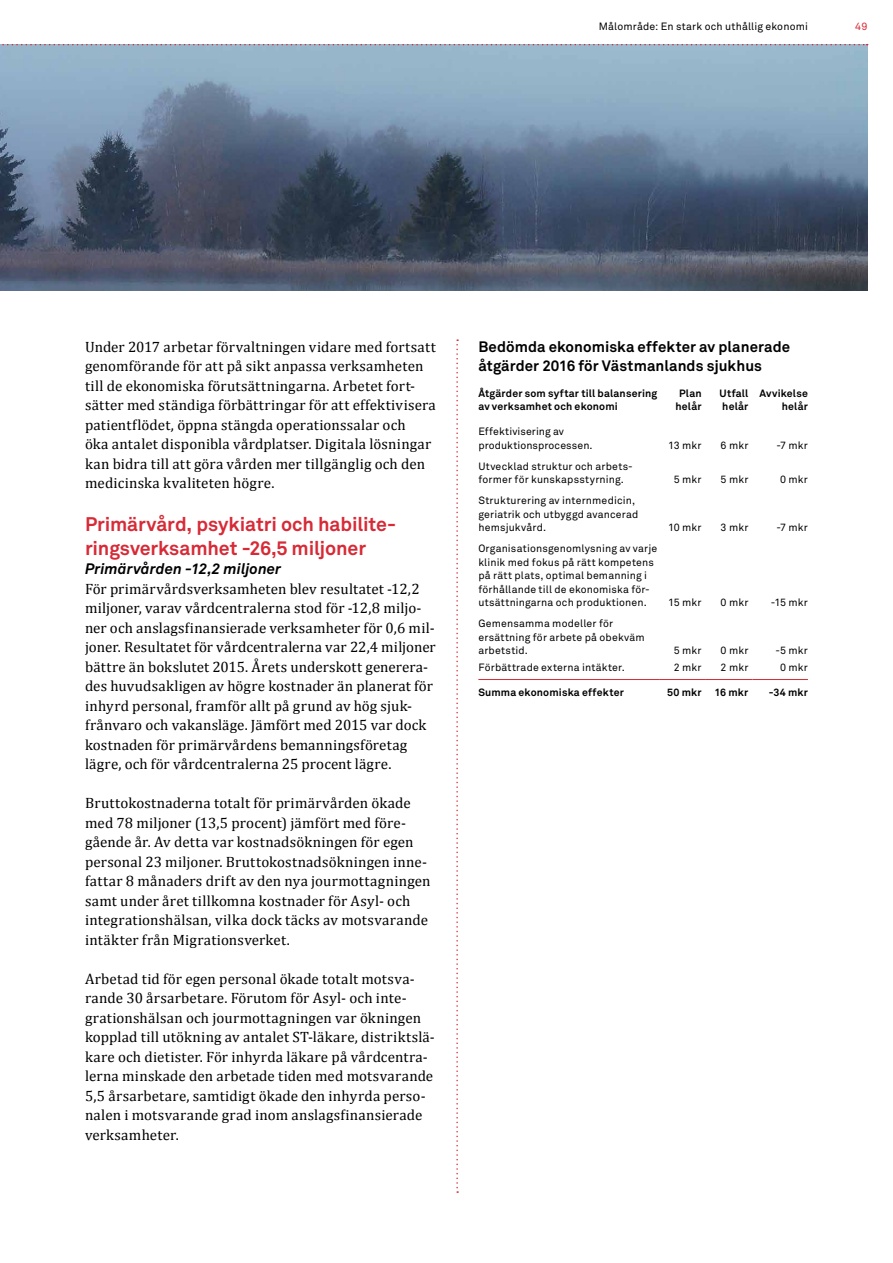
<style>
.page{position:relative;width:893px;height:1263px;background:#fff}
.page>*{position:absolute;margin:0;border:0;box-sizing:border-box;transform-origin:0 0}
.t1{font:700 19.5px/23.4px "Akkurat Std";letter-spacing:-.005em;color:#d72a37}
.t2{font:15px/19.5px "Cambria";letter-spacing:.015em;color:#000}
.t3{font:700 15px/19.5px "Akkurat Std";letter-spacing:.005em;color:#000}
.t4{font:italic 700 15px "Akkurat Std";color:#000}
.t5{font:10.5px/13.5px "Akkurat Std";letter-spacing:.015em;color:#000}
.t6{font:700 10.5px/13.5px "Akkurat Std";letter-spacing:.02em;color:#000}
.t7{font:10.5px "Akkurat Std";color:#d72a37}
</style>
<div class="page">
<img style="left:0;top:45px;width:867px;height:246px">
<hr style="left:478px;top:679px;width:181px;height:1px;background:#d72a37">
<hr style="left:659px;top:679px;width:47px;height:1px;background:#d72a37">
<hr style="left:706px;top:679px;width:47px;height:1px;background:#d72a37">
<hr style="left:753px;top:679px;width:55px;height:1px;background:#d72a37">
<svg style="left:456px;top:339px;width:2px;height:854px"></svg>
<svg style="left:0;top:44px;width:868px;height:1px"></svg>
<p class="t5" style="left:599px;top:20px;width:211px">Målområde: En stark och uthållig ekonomi</p>
<p class="t7" style="left:855px;top:21px;width:14px">49</p>
<p class="t2" style="left:85px;top:337px;width:352px">Under 2017 arbetar förvaltningen vidare med fortsatt genomförande för att på sikt anpassa verksamheten till de ekonomiska förutsättningarna. Arbetet fort&shy;sätter med ständiga förbättringar för att effektivisera patientflödet, öppna stängda operationssalar och<br>öka antalet disponibla vårdplatser. Digitala lösningar kan bidra till att göra vården mer tillgänglig och den medicinska kvaliteten högre.</p>
<h1 class="t1" style="left:85px;top:512px;width:313px">Primärvård, psykiatri och habilite&shy;ringsverksamhet -26,5 miljoner</h1>
<p class="t4" style="left:85px;top:560px;width:198px">Primärvården -12,2 miljoner</p>
<p class="t2" style="left:85px;top:579px;width:352px">För primärvårdsverksamheten blev resultatet -12,2 miljoner, varav vårdcentralerna stod för -12,8 miljo&shy;ner och anslagsfinansierade verksamheter för 0,6 mil&shy;joner. Resultatet för vårdcentralerna var 22,4 miljoner bättre än bokslutet 2015. Årets underskott generera&shy;des huvudsakligen av högre kostnader än planerat för inhyrd personal, framför allt på grund av hög sjuk&shy;frånvaro och vakansläge. Jämfört med 2015 var dock kostnaden för primärvårdens bemanningsföretag lägre, och för vårdcentralerna 25 procent lägre.</p>
<p class="t2" style="left:85px;top:793px;width:347px">Bruttokostnaderna totalt för primärvården ökade med 78 miljoner (13,5 procent) jämfört med före&shy;gående år. Av detta var kostnadsökningen för egen personal 23 miljoner. Bruttokostnadsökningen inne&shy;fattar 8 månaders drift av den nya jourmottagningen samt under året tillkomna kostnader för Asyl- och integrationshälsan, vilka dock täcks av motsvarande intäkter från Migrationsverket.</p>
<p class="t2" style="left:85px;top:969px;width:351px">Arbetad tid för egen personal ökade totalt motsva&shy;rande 30 årsarbetare. Förutom för Asyl- och inte&shy;grationshälsan och jourmottagningen var ökningen kopplad till utökning av antalet ST-läkare, distriktslä&shy;kare och dietister. För inhyrda läkare på vårdcentra&shy;lerna minskade den arbetade tiden med motsvarande 5,5 årsarbetare, samtidigt ökade den inhyrda perso&shy;nalen i motsvarande grad inom anslagsfinansierade verksamheter.</p>
<p class="t3" style="left:478px;top:337px;width:313px">Bedömda ekonomiska effekter av planerade åtgärder 2016 för Västmanlands sjukhus</p>
<p class="t6" style="left:478px;top:386px;width:180px">Åtgärder som syftar till balansering av verksamhet och ekonomi</p>
<p class="t6" style="left:675px;top:386px;width:28px;text-align:center">Plan helår</p>
<p class="t6" style="left:720px;top:386px;width:30px">Utfall helår</p>
<p class="t6" style="left:759px;top:386px;width:50px;text-align:right">Avvikelse helår</p>
<p class="t5" style="left:478px;top:425px;width:116px">Effektivisering av produktionsprocessen.</p>
<p class="t5" style="left:668px;top:438px;width:35px">13 mkr</p>
<p class="t5" style="left:721px;top:438px;width:29px">6 mkr</p>
<p class="t5" style="left:776px;top:438px;width:33px">-7 mkr</p>
<p class="t5" style="left:478px;top:459px;width:154px">Utvecklad struktur och arbets&shy;former för kunskapsstyrning.</p>
<p class="t5" style="left:478px;top:494px;width:162px">Strukturering av internmedicin, geriatrik och utbyggd avancerad hemsjukvård.</p>
<p class="t5" style="left:478px;top:542px;width:180px">Organisationsgenomlysning av varje klinik med fokus på rätt kompetens på rätt plats, optimal bemanning i förhållande till de ekonomiska för&shy;utsättningarna och produktionen.</p>
<p class="t5" style="left:478px;top:617px;width:168px">Gemensamma modeller för ersättning för arbete på obekväm arbetstid.</p>
<p class="t5" style="left:674px;top:473px;width:29px">5 mkr</p>
<p class="t5" style="left:721px;top:473px;width:29px">5 mkr</p>
<p class="t5" style="left:780px;top:473px;width:29px">0 mkr</p>
<p class="t5" style="left:668px;top:521px;width:35px">10 mkr</p>
<p class="t5" style="left:721px;top:521px;width:29px">3 mkr</p>
<p class="t5" style="left:776px;top:521px;width:33px">-7 mkr</p>
<p class="t5" style="left:668px;top:596px;width:35px">15 mkr</p>
<p class="t5" style="left:721px;top:596px;width:29px">0 mkr</p>
<p class="t5" style="left:771px;top:596px;width:39px">-15 mkr</p>
<p class="t5" style="left:674px;top:644px;width:29px">5 mkr</p>
<p class="t5" style="left:721px;top:644px;width:29px">0 mkr</p>
<p class="t5" style="left:775px;top:644px;width:34px">-5 mkr</p>
<p class="t5" style="left:478px;top:661px;width:148px">Förbättrade externa intäkter.</p>
<p class="t5" style="left:674px;top:661px;width:29px">2 mkr</p>
<p class="t5" style="left:721px;top:661px;width:29px">2 mkr</p>
<p class="t5" style="left:780px;top:661px;width:29px">0 mkr</p>
<p class="t6" style="left:478px;top:686px;width:147px">Summa ekonomiska effekter</p>
<p class="t6" style="left:667px;top:686px;width:83px">50 mkr 16 mkr</p>
<p class="t6" style="left:769px;top:686px;width:41px">-34 mkr</p>
</div>
